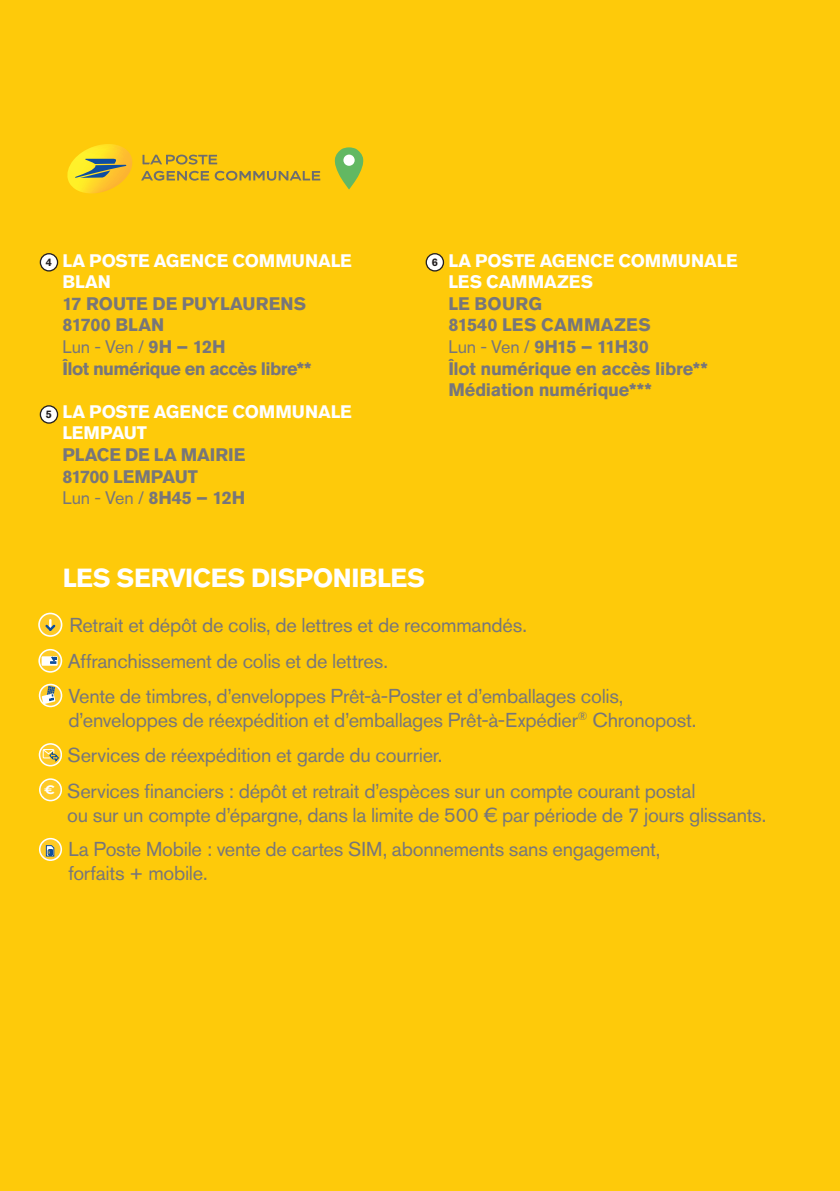
<style>
.page{position:relative;width:840px;height:1191px;background:#fff}
.page>*{position:absolute;margin:0;border:0;box-sizing:border-box;transform-origin:0 0}
.t1{font:700 26px "Akzidenz Grotesk Std";letter-spacing:-.015em;color:#fff}
.t2{font:20px/35.4px "Akzidenz Grotesk Std";letter-spacing:-.01em;color:#77767a}
.t3{font:700 18px/21.6px "Akzidenz Grotesk Std";letter-spacing:-.01em;color:#77767a}
.t4{font:700 18px/21.6px "Akzidenz Grotesk Std";letter-spacing:-.005em;color:#fff}
.t5{font:700 18px/21.6px "Akzidenz Grotesk Std";letter-spacing:-.03em;color:#77767a}
.t6{font:700 12.2px "Montserrat";color:#fff;scale:1.06 1}
.t7{font:700 10.8px "Akzidenz Grotesk Std";color:#231f20}
.s1{font-weight:400}
</style>
<div class="page">
<div style="left:0;top:0;width:839px;height:1191px;background:#feca0a"></div>
<svg style="left:141px;top:171px;width:179px;height:10px"></svg>
<svg style="left:142px;top:155px;width:75px;height:9px"></svg>
<svg style="left:67px;top:144px;width:65px;height:49px"></svg>
<svg style="left:334px;top:147px;width:29px;height:42px"></svg>
<div style="left:343px;top:155px;width:11px;height:11px;background:#fff;border-radius:50%"></div>
<div style="left:40px;top:254px;width:18px;height:17px;background:#fff;border-radius:50%"></div>
<div style="left:40px;top:253px;width:18px;height:18px;border:1px solid #231f20;border-radius:50%"></div>
<div style="left:426px;top:254px;width:17px;height:17px;background:#fff;border-radius:50%"></div>
<div style="left:425px;top:253px;width:19px;height:18px;border:1px solid #231f20;border-radius:50%"></div>
<svg style="left:40px;top:406px;width:18px;height:17px"></svg>
<div style="left:40px;top:405px;width:18px;height:19px;border:1px solid #231f20;border-radius:50%"></div>
<svg style="left:39px;top:838px;width:23px;height:23px"></svg>
<svg style="left:38px;top:612px;width:24px;height:25px"></svg>
<svg style="left:38px;top:649px;width:24px;height:23px"></svg>
<svg style="left:39px;top:683px;width:23px;height:24px"></svg>
<svg style="left:39px;top:743px;width:23px;height:23px"></svg>
<svg style="left:39px;top:778px;width:22px;height:23px"></svg>
<p class="t4" style="left:62px;top:249px;width:291px">LA POSTE AGENCE COMMUNALE<br>BLAN</p>
<p class="t5" style="left:62px;top:293px;width:250px">17 ROUTE DE PUYLAURENS<br>81700 BLAN<br><span class="s1">Lun - Ven /</span> 9H – 12H<br>Îlot numérique en accès libre**</p>
<p class="t4" style="left:62px;top:401px;width:291px">LA POSTE AGENCE COMMUNALE<br>LEMPAUT</p>
<p class="t3" style="left:62px;top:444px;width:184px">PLACE DE LA MAIRIE<br>81700 LEMPAUT<br><span class="s1">Lun - Ven /</span> 8H45 – 12H</p>
<p class="t7" style="left:46px;top:256px;width:8px">4</p>
<p class="t7" style="left:431px;top:256px;width:8px">6</p>
<p class="t7" style="left:46px;top:408px;width:8px">5</p>
<p class="t4" style="left:448px;top:249px;width:291px">LA POSTE AGENCE COMMUNALE<br>LES CAMMAZES</p>
<p class="t3" style="left:448px;top:293px;width:261px">LE BOURG<br>81540 LES CAMMAZES<br><span class="s1">Lun - Ven /</span> 9H15 – 11H30<br>Îlot numérique en accès libre**<br>Médiation numérique***</p>
<h1 class="t1" style="left:63px;top:563px;width:364px">LES SERVICES DISPONIBLES</h1>
<p class="t6" style="left:44px;top:780px;width:12px">€</p>
<p class="t2" style="left:68px;top:607px;width:557px">Retrait et dépôt de colis, de lettres et de recommandés.<br>Affranchissement de colis et de lettres.<br>Vente de timbres, d’enveloppes Prêt-à-Poster et d’emballages colis,</p>
<p class="t2" style="left:67px;top:702px;width:630px">d’enveloppes de réexpédition et d’emballages Prêt-à-Expédier<sup>®</sup> Chronopost.<br>Services de réexpédition et garde du courrier.<br>Services financiers : dépôt et retrait d’espèces sur un compte courant postal</p>
<p class="t2" style="left:67px;top:797px;width:700px;line-height:34px">ou sur un compte d’épargne, dans la limite de 500 € par période de 7 jours glissants.<br>La Poste Mobile : vente de cartes SIM, abonnements sans engagement,</p>
<p class="t2" style="left:68px;top:855px;width:141px">forfaits + mobile.</p>
</div>
